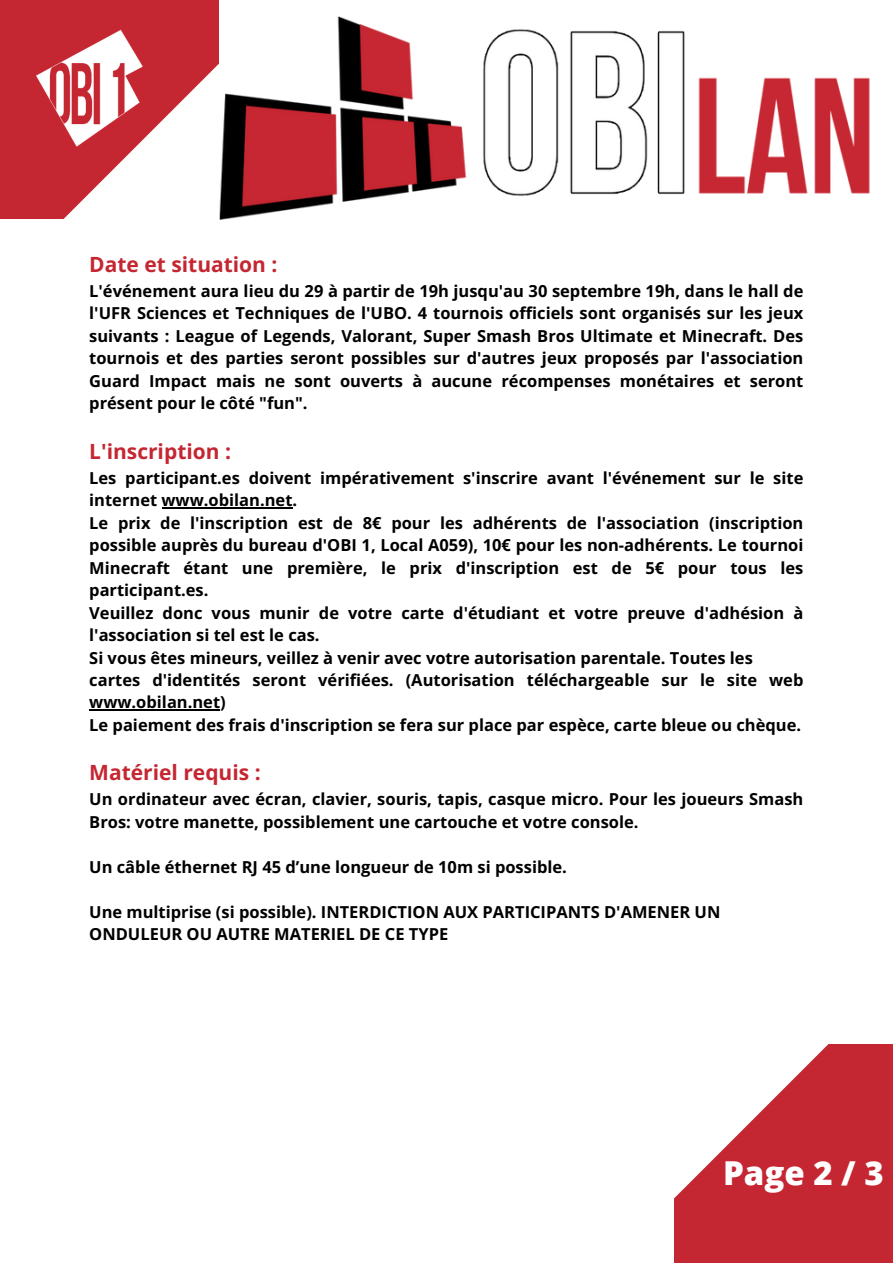
<style>
.page{position:relative;width:893px;height:1264px;background:#fff}
.page>*{position:absolute;margin:0;border:0;box-sizing:border-box;transform-origin:0 0}
.t1{font:800 33px "Open Sans";color:#fff}
.t2{font:700 21px "Open Sans";color:#c52732}
.t3{font:700 16.5px/22.5px "Open Sans";color:#000}
</style>
<div class="page">
<svg style="left:0;top:0;width:227px;height:220px;fill:#c52732"></svg>
<svg style="left:674px;top:1044px;width:218px;height:217px;fill:#c52732"></svg>
<img style="left:35px;top:30px;width:109px;height:119px">
<img style="left:219px;top:17px;width:651px;height:202px">
<hr style="left:161px;top:507px;width:131px;height:1px;background:#000">
<hr style="left:89px;top:709px;width:131px;height:1px;background:#000">
<p class="t2" style="left:89px;top:250px;width:190px">Date et situation :</p>
<p class="t3" style="left:89px;top:279px;width:715px;text-align:justify">L'événement aura lieu du 29 à partir de 19h jusqu'au 30 septembre 19h, dans le hall de l'UFR Sciences et Techniques de l'UBO. 4 tournois officiels sont organisés sur les jeux suivants : League of Legends, Valorant, Super Smash Bros Ultimate et Minecraft. Des tournois et des parties seront possibles sur d'autres jeux proposés par l'association Guard Impact mais ne sont ouverts à aucune récompenses monétaires et seront présent pour le côté "fun".</p>
<p class="t2" style="left:89px;top:436px;width:143px">L'inscription :</p>
<p class="t3" style="left:89px;top:466px;width:715px">Les participant.es doivent impérativement s'inscrire avant l'événement sur le site internet www.obilan.net.</p>
<p class="t3" style="left:89px;top:511px;width:715px;text-align:justify">Le prix de l'inscription est de 8€ pour les adhérents de l'association (inscription possible auprès du bureau d'OBI 1, Local A059), 10€ pour les non-adhérents. Le tournoi Minecraft étant une première, le prix d'inscription est de 5€ pour tous les participant.es.</p>
<p class="t3" style="left:89px;top:601px;width:715px">Veuillez donc vous munir de votre carte d'étudiant et votre preuve d'adhésion à l'association si tel est le cas.</p>
<p class="t3" style="left:89px;top:646px;width:665px">Si vous êtes mineurs, veillez à venir avec votre autorisation parentale. Toutes les</p>
<p class="t3" style="left:89px;top:668px;width:715px">cartes d'identités seront vérifiées. (Autorisation téléchargeable sur le site web www.obilan.net)</p>
<p class="t3" style="left:89px;top:713px;width:713px">Le paiement des frais d'inscription se fera sur place par espèce, carte bleue ou chèque.</p>
<p class="t2" style="left:89px;top:758px;width:173px">Matériel requis :</p>
<p class="t3" style="left:89px;top:787px;width:715px">Un ordinateur avec écran, clavier, souris, tapis, casque micro. Pour les joueurs Smash<br>Bros: votre manette, possiblement une cartouche et votre console.</p>
<p class="t3" style="left:89px;top:855px;width:479px">Un câble éthernet RJ 45 d’une longueur de 10m si possible.</p>
<p class="t3" style="left:89px;top:900px;width:632px">Une multiprise (si possible). INTERDICTION AUX PARTICIPANTS D'AMENER UN</p>
<p class="t3" style="left:89px;top:922px;width:360px">ONDULEUR OU AUTRE MATERIEL DE CE TYPE</p>
<p class="t1" style="left:723px;top:1149px;width:162px">Page 2 / 3</p>
</div>
